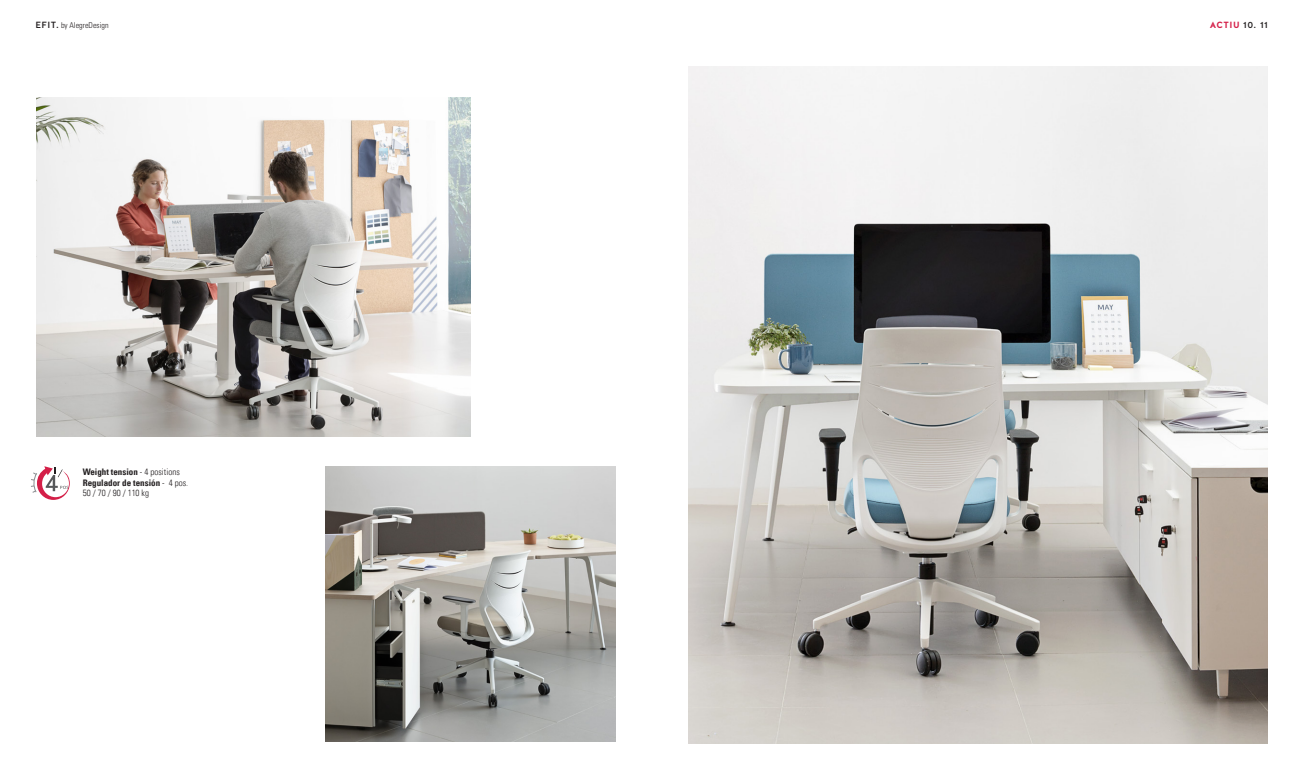
<style>
.page{position:relative;width:1304px;height:780px;background:#fff}
.page>*{position:absolute;margin:0;border:0;box-sizing:border-box;transform-origin:0 0}
.t1{font:9px/10.8px "Univers Com 67 Bold Cond";color:#231f20}
.t2{font:9px "Univers Com 47 Light Cond";color:#231f20}
.t3{font:700 9px "Halis GR";letter-spacing:.05em;color:#d41f48}
.t4{font:300 condensed 8px "Univers";color:#231f20}
.s1{font-family:"Halis GR S Medium";font-weight:400;font-stretch:normal;font-size:9px}
.s2{font-family:"Halis GR S Medium";font-weight:400;color:#231f20}
.s3{font-family:"Univers Com 47 Light Cond"}
</style>
<div class="page">
<img style="left:326px;top:467px;width:290px;height:274px">
<img style="left:688px;top:67px;width:580px;height:677px">
<img style="left:36px;top:98px;width:435px;height:338px">
<svg style="left:31px;top:466px;width:39px;height:34px"></svg>
<p class="t4" style="left:35px;top:20px;width:75px"><span class="s1">EFIT.</span> by AlegreDesign</p>
<p class="t3" style="left:1210px;top:19px;width:59px">ACTIU <span class="s2">10. 11</span></p>
<p class="t1" style="left:83px;top:466px;width:107px">Weight tension <span class="s3">- 4 positions<br></span>Regulador de tensión <span class="s3">- 4 pos.</span></p>
<p class="t2" style="left:83px;top:487px;width:68px">50 / 70 / 90 / 110 kg</p>
</div>
